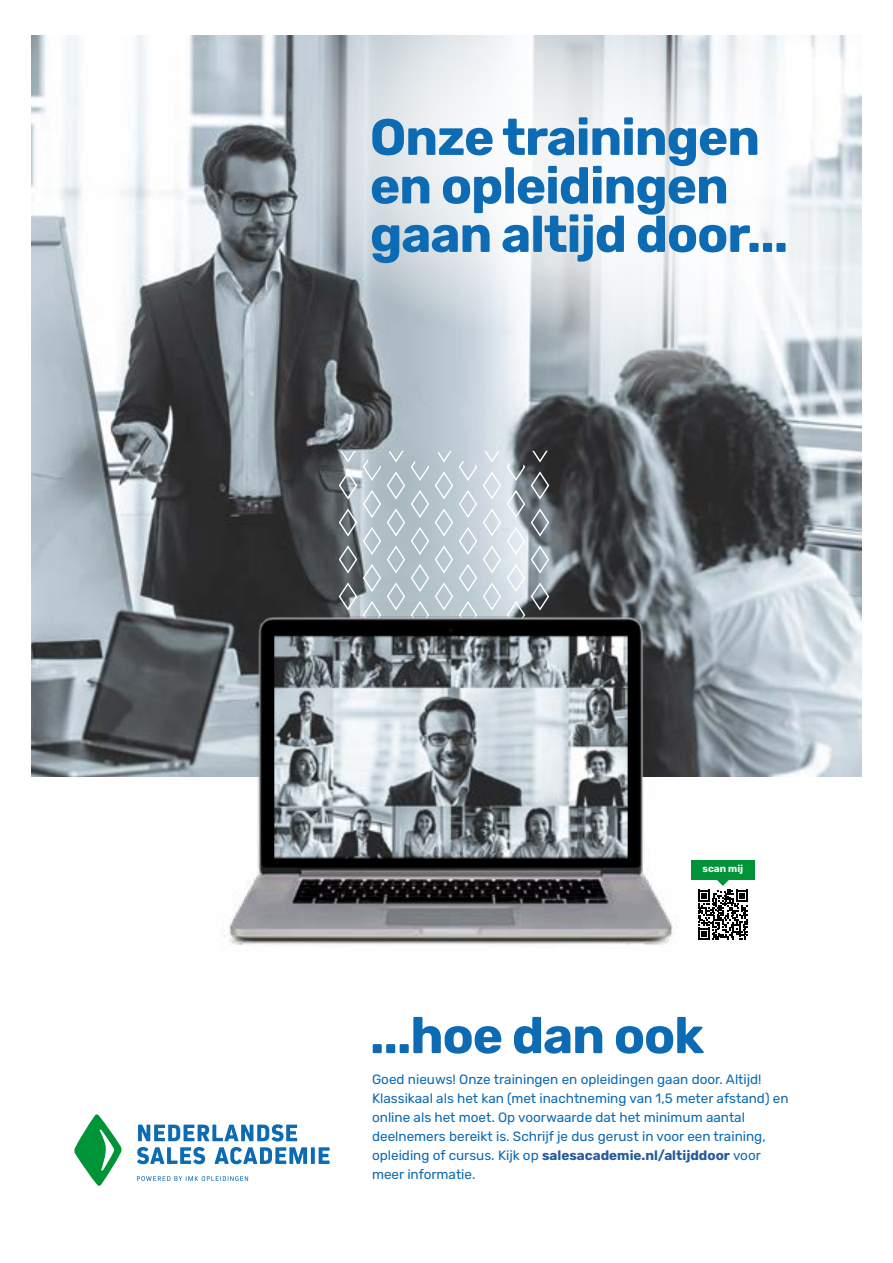
<style>
.page{position:relative;width:893px;height:1263px;background:#fff}
.page>*{position:absolute;margin:0;border:0;box-sizing:border-box;transform-origin:0 0}
.t1{font:700 51px/48.4px "Rubik";letter-spacing:-.02em;color:#0d6bb4}
.t2{font:13.5px/18.9px "Rubik";color:#0d6bb4}
.t3{font:700 9.9px "Rubik";color:#fff}
.s1{font-weight:700;color:#275b9b}
</style>
<div class="page">
<img style="left:32px;top:36px;width:829px;height:741px">
<svg style="left:301px;top:35px;width:288px;height:296px;background:#c9d0d5"></svg>
<svg style="left:471px;top:22px;width:376px;height:376px;fill:#f2f5f7"></svg>
<svg style="left:74px;top:1114px;width:48px;height:72px"></svg>
<svg style="left:138px;top:1124px;width:159px;height:17px"></svg>
<svg style="left:137px;top:1147px;width:68px;height:17px"></svg>
<svg style="left:214px;top:1147px;width:93px;height:17px"></svg>
<svg style="left:311px;top:1147px;width:4px;height:17px"></svg>
<svg style="left:319px;top:1147px;width:11px;height:17px"></svg>
<svg style="left:137px;top:1176px;width:111px;height:5px"></svg>
<div style="left:691px;top:860px;width:64px;height:20px;background:#009438"></div>
<svg style="left:744px;top:889px;width:4px;height:51px"></svg>
<svg style="left:339px;top:451px;width:215px;height:129px;background:#b2bcc3"></svg>
<img style="left:149px;top:580px;width:595px;height:365px">
<img style="left:274px;top:629px;width:354px;height:235px">
<h1 class="t1" style="left:370px;top:114px;width:420px">Onze trainingen en opleidingen gaan altijd door...</h1>
<p class="t3" style="left:702px;top:863px;width:42px">scan mij</p>
<h1 class="t1" style="left:370px;top:1013px;width:336px">...hoe dan ook</h1>
<p class="t2" style="left:372px;top:1070px;width:418px">Goed nieuws! Onze trainingen en opleidingen gaan door. Altijd!<br>Klassikaal als het kan (met inachtneming van 1,5 meter afstand) en online als het moet. Op voorwaarde dat het minimum aantal deelnemers bereikt is. Schrijf je dus gerust in voor een training, opleiding of cursus. Kijk op <span class="s1">salesacademie.nl/altijddoor</span> voor meer informatie.</p>
</div>
